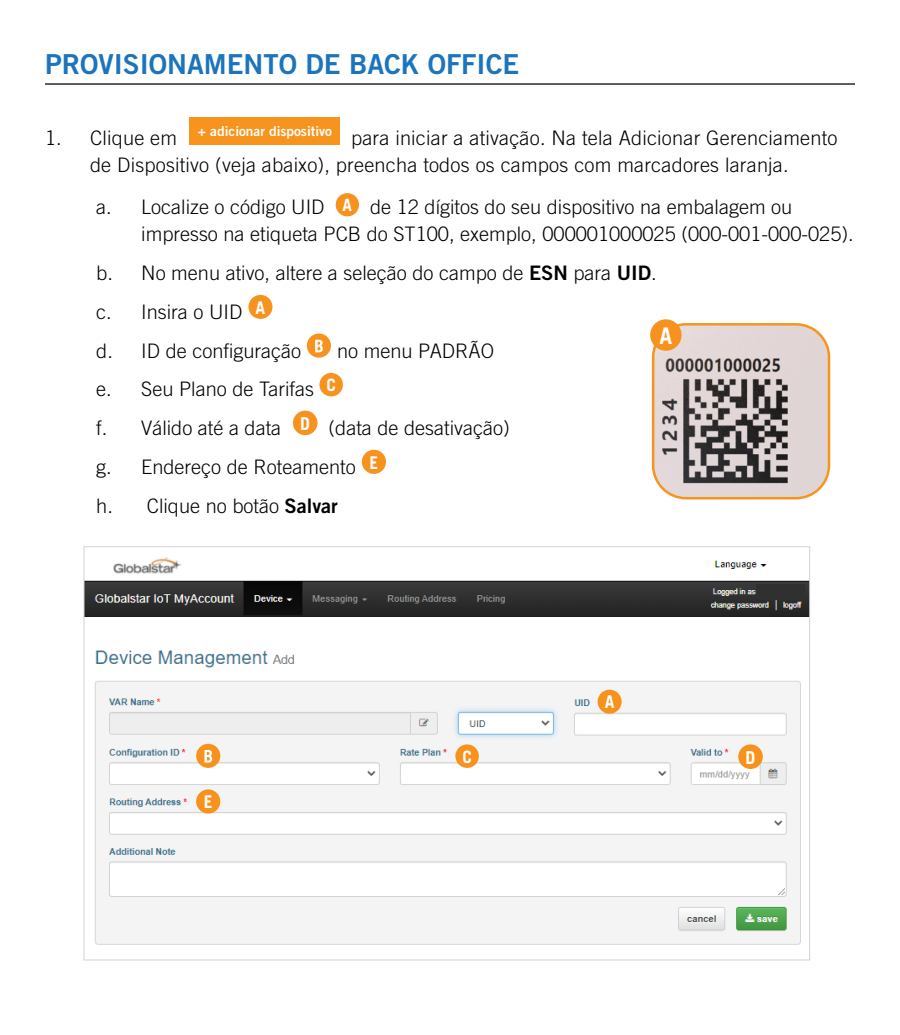
<style>
.page{position:relative;width:900px;height:1035px;background:#fff}
.page>*{position:absolute;margin:0;border:0;box-sizing:border-box;transform-origin:0 0}
.t1{font:27.5px "Trade Gothic Bold Two";color:#1c75bc}
.t2{font:700 22.75px "Trade Gothic";color:#fff}
.t3{font:300 20px/38.8px "Trade Gothic";color:#000}
.t4{font:700 17.75px "Trade Gothic";color:#fff}
.t5{font:700 17.5px "Trade Gothic";color:#fff}
.t6{font:700 17px "Trade Gothic";color:#fff}
.s1{font-weight:700;font-size:17px;color:#fff}
.s2{font-family:"Trade Gothic Bold Two";font-weight:400}
</style>
<div class="page">
<hr style="left:45px;top:83px;width:810px;height:2px;background:#000">
<div style="left:189px;top:118px;width:150px;height:27px;background:#f7941e"></div>
<div style="left:336px;top:193px;width:23px;height:23px;background:#f7921e;border-radius:50%"></div>
<div style="left:248px;top:295px;width:24px;height:24px;background:#f7921e;border-radius:50%"></div>
<div style="left:307px;top:334px;width:24px;height:24px;background:#f7921e;border-radius:50%"></div>
<svg style="left:315px;top:340px;width:8px;height:12px"></svg>
<div style="left:319px;top:373px;width:24px;height:23px;background:#f7921e;border-radius:50%"></div>
<div style="left:293px;top:411px;width:25px;height:24px;background:#f7921e;border-radius:50%"></div>
<div style="left:362px;top:450px;width:24px;height:24px;background:#f7921e;border-radius:50%"></div>
<img style="left:653px;top:326px;width:176px;height:172px">
<div style="left:652px;top:323px;width:178px;height:176px;border:2px solid #f7941e;border-radius:33px"></div>
<div style="left:650px;top:319px;width:32px;height:32px;background:#f7921e;border-radius:50%"></div>
<img style="left:86px;top:557px;width:722px;height:388px">
<div style="left:196px;top:744px;width:24px;height:24px;background:#f7921e;border-radius:50%"></div>
<svg style="left:204px;top:750px;width:8px;height:13px"></svg>
<div style="left:196px;top:789px;width:24px;height:25px;background:#f7921e;border-radius:50%"></div>
<div style="left:455px;top:744px;width:24px;height:24px;background:#f7921e;border-radius:50%"></div>
<div style="left:738px;top:744px;width:25px;height:25px;background:#f7921e;border-radius:50%"></div>
<div style="left:756px;top:584px;width:49px;height:15px;background:#303030"></div>
<div style="left:598px;top:690px;width:24px;height:24px;background:#f7921e;border-radius:50%"></div>
<h1 class="t1" style="left:45px;top:47px;width:476px">PROVISIONAMENTO DE BACK OFFICE</h1>
<p class="t3" style="left:45px;top:124px;width:794px;line-height:27.5px;text-align:center">1. Clique em <sup>+</sup> <sup>adicionar</sup> <sup>dispositivo</sup> para iniciar a ativação. Na tela Adicionar Gerenciamento de Dispositivo (veja abaixo), preencha todos os campos com marcadores laranja.</p>
<p class="t3" style="left:141px;top:193px;width:714px;line-height:27.5px;text-indent:-45px">a. Localize o código UID <span class="s1">A</span> de 12 dígitos do seu dispositivo na embalagem ou impresso na etiqueta PCB do ST100, exemplo, 000001000025 (000-001-000-025).</p>
<p class="t3" style="left:96px;top:253px;width:562px">b. No menu ativo, altere a seleção do campo de <span class="s2">ESN</span> para <span class="s2">UID</span>. c. Insira o UID <sup>A<br></sup>d. ID de configuração</p>
<p class="t2" style="left:660px;top:322px;width:14px">A</p>
<p class="t3" style="left:337px;top:331px;width:159px">no menu PADRÃO</p>
<p class="t3" style="left:96px;top:370px;width:415px">e. Seu Plano de Tarifas <sup>C<br></sup>f. Válido até a data <sup>D</sup> (data de desativação) g. Endereço de Roteamento <sup>E<br></sup>h. Clique no botão <span class="s2">Salvar</span></p>
<p class="t5" style="left:605px;top:691px;width:11px">A</p>
<p class="t5" style="left:204px;top:791px;width:10px">E</p>
<p class="t6" style="left:462px;top:746px;width:11px">C</p>
<p class="t4" style="left:746px;top:746px;width:11px">D</p>
</div>
